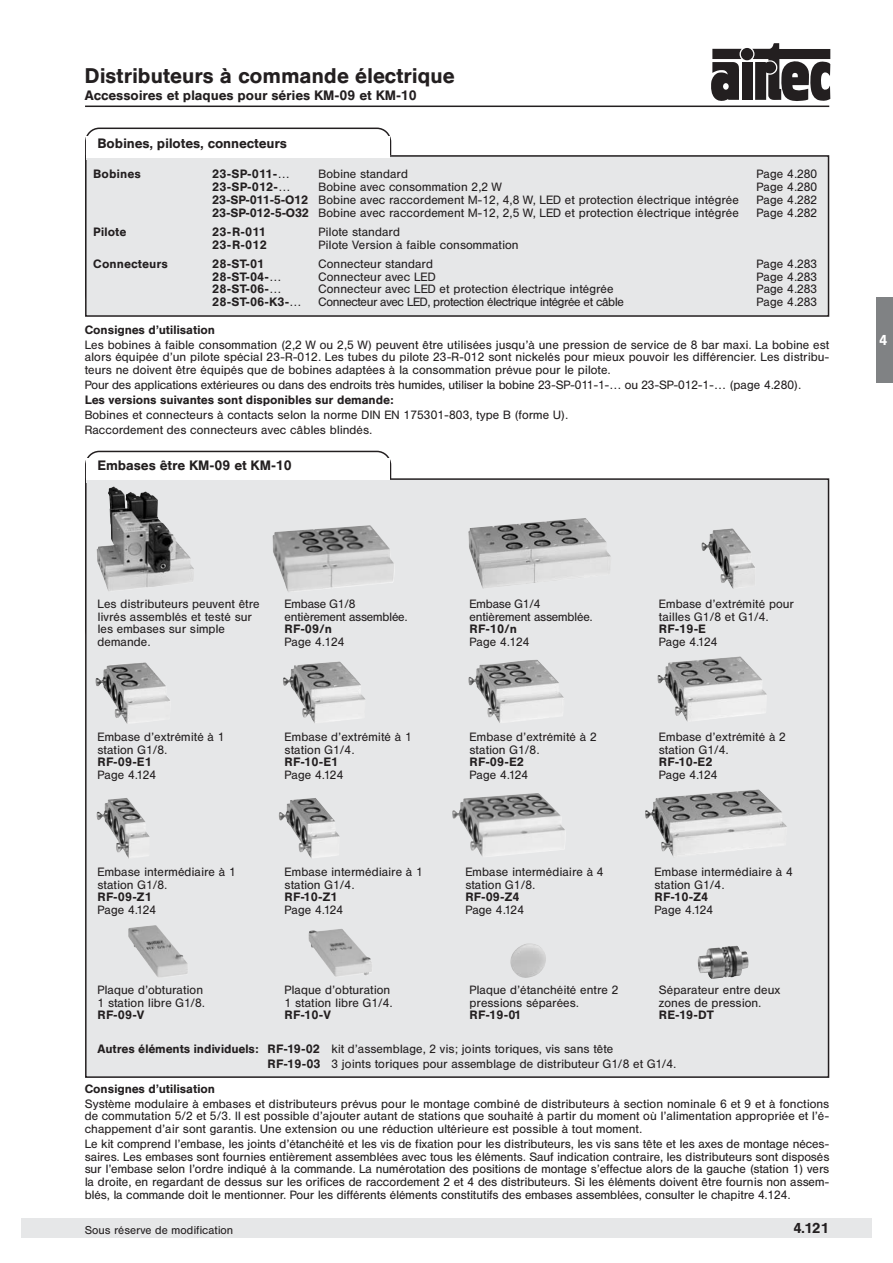
<style>
.page{position:relative;width:893px;height:1263px;background:#fff}
.page>*{position:absolute;margin:0;border:0;box-sizing:border-box;transform-origin:0 0}
.t1{font:21px "Hel Med";letter-spacing:.025em;color:#231f20}
.t2{font:14.25px "Hel Med";color:#231f20}
.t3{font:14.25px "Hel Med";color:#fff}
.t4{font:13.5px "Hel Med";letter-spacing:.025em;color:#231f20}
.t5{font:12px/12.8px "Hel Reg";letter-spacing:.035em;color:#231f20}
.t6{font:12px "Hel Med";letter-spacing:.04em;color:#231f20}
.t7{font:12px/12.8px "Hel Reg";letter-spacing:.015em;color:#231f20}
.t8{font:12px "Hel Reg";color:#231f20}
.t9{font:11.25px "Hel Reg";letter-spacing:.035em;color:#231f20}
.s1{font-family:"Hel Med"}
</style>
<div class="page">
<div style="left:741px;top:48px;width:12px;height:12px;background:#231f20;border-radius:50%"></div>
<div style="left:742px;top:62px;width:10px;height:38px;background:#231f20"></div>
<svg style="left:711px;top:49px;width:31px;height:52px"></svg>
<svg style="left:752px;top:43px;width:78px;height:58px"></svg>
<div style="left:21px;top:1218px;width:851px;height:19px;background:#e6e7e8"></div>
<div style="left:876px;top:298px;width:16px;height:85px;background:#808284"></div>
<svg style="left:85px;top:128px;width:306px;height:27px"></svg>
<div style="left:86px;top:156px;width:742px;height:160px;background:#e6e7e8"></div>
<div style="left:85px;top:155px;width:744px;height:162px;border:2px solid #231f20"></div>
<hr style="left:85px;top:106px;width:744px;height:1px;background:#231f20">
<div style="left:87px;top:138px;width:303px;height:21px;background:#e6e7e8"></div>
<div style="left:87px;top:136px;width:303px;height:22px;background:#fff"></div>
<svg style="left:85px;top:451px;width:306px;height:27px"></svg>
<div style="left:86px;top:479px;width:742px;height:598px;background:#e6e7e8"></div>
<div style="left:87px;top:459px;width:303px;height:21px;background:#fff"></div>
<img style="left:308px;top:929px;width:64px;height:48px">
<img style="left:510px;top:943px;width:36px;height:35px">
<img style="left:697px;top:946px;width:51px;height:33px">
<img style="left:279px;top:798px;width:61px;height:60px">
<img style="left:452px;top:793px;width:113px;height:63px">
<img style="left:645px;top:789px;width:142px;height:67px">
<img style="left:468px;top:660px;width:96px;height:63px">
<img style="left:657px;top:656px;width:110px;height:66px">
<img style="left:97px;top:798px;width:53px;height:61px">
<img style="left:701px;top:528px;width:54px;height:61px">
<img style="left:95px;top:662px;width:75px;height:62px">
<img style="left:283px;top:661px;width:82px;height:62px">
<img style="left:97px;top:486px;width:97px;height:105px">
<img style="left:272px;top:525px;width:122px;height:67px">
<img style="left:468px;top:518px;width:143px;height:71px">
<img style="left:128px;top:925px;width:60px;height:52px">
<h1 class="t1" style="left:85px;top:68px;width:371px">Distributeurs à commande électrique</h1>
<p class="t4" style="left:85px;top:90px;width:333px">Accessoires et plaques pour séries KM-09 et KM-10</p>
<p class="t4" style="left:98px;top:138px;width:191px">Bobines, pilotes, connecteurs</p>
<p class="t6" style="left:94px;top:170px;width:49px">Bobines</p>
<p class="t6" style="left:213px;top:170px;width:79px">23-SP-011-…</p>
<p class="t5" style="left:319px;top:169px;width:90px">Bobine standard</p>
<p class="t5" style="left:757px;top:169px;width:62px">Page 4.280</p>
<p class="t6" style="left:213px;top:183px;width:79px">23-SP-012-…</p>
<p class="t5" style="left:319px;top:182px;width:185px">Bobine avec consommation 2,2 W</p>
<p class="t5" style="left:757px;top:182px;width:62px">Page 4.280</p>
<p class="t5" style="left:213px;top:194px;width:528px"><span class="s1">23-SP-011-5-O12</span> Bobine avec raccordement M-12, 4,8 W, LED et protection électrique intégrée</p>
<p class="t5" style="left:757px;top:194px;width:62px">Page 4.282</p>
<p class="t5" style="left:213px;top:207px;width:528px"><span class="s1">23-SP-012-5-O32</span> Bobine avec raccordement M-12, 2,5 W, LED et protection électrique intégrée</p>
<p class="t5" style="left:757px;top:207px;width:62px">Page 4.282</p>
<p class="t6" style="left:94px;top:227px;width:34px">Pilote</p>
<p class="t6" style="left:213px;top:227px;width:55px">23-R-011</p>
<p class="t5" style="left:319px;top:226px;width:83px">Pilote standard</p>
<p class="t6" style="left:213px;top:240px;width:56px">23-R-012</p>
<p class="t5" style="left:319px;top:239px;width:201px">Pilote Version à faible consommation</p>
<p class="t6" style="left:94px;top:259px;width:76px">Connecteurs</p>
<p class="t6" style="left:213px;top:259px;width:53px">28-ST-01</p>
<p class="t5" style="left:319px;top:258px;width:115px">Connecteur standard</p>
<p class="t5" style="left:757px;top:258px;width:62px">Page 4.283</p>
<p class="t6" style="left:213px;top:272px;width:70px">28-ST-04-…</p>
<p class="t5" style="left:319px;top:271px;width:118px">Connecteur avec LED</p>
<p class="t5" style="left:757px;top:271px;width:62px">Page 4.283</p>
<p class="t6" style="left:213px;top:285px;width:70px">28-ST-06-…</p>
<p class="t5" style="left:319px;top:284px;width:296px">Connecteur avec LED et protection électrique intégrée</p>
<p class="t5" style="left:757px;top:284px;width:62px">Page 4.283</p>
<p class="t6" style="left:213px;top:298px;width:90px">28-ST-06-K3-…</p>
<p class="t8" style="left:319px;top:298px;width:306px">Connecteur avec LED, protection électrique intégrée et câble</p>
<p class="t5" style="left:757px;top:297px;width:62px">Page 4.283</p>
<p class="t6" style="left:85px;top:325px;width:131px">Consignes d’utilisation</p>
<p class="t5" style="left:85px;top:339px;width:746px;text-align:justify">Les bobines à faible consommation (2,2 W ou 2,5 W) peuvent être utilisées jusqu’à une pression de service de 8 bar maxi. La bobine est alors équipée d’un pilote spécial 23-R-012. Les tubes du pilote 23-R-012 sont nickelés pour mieux pouvoir les différencier. Les distribu&shy;teurs ne doivent être équipés que de bobines adaptées à la consommation prévue pour le pilote.</p>
<p class="t7" style="left:85px;top:379px;width:717px">Pour des applications extérieures ou dans des endroits très humides, utiliser la bobine 23-SP-011-1-… ou 23-SP-012-1-… (page 4.280).</p>
<p class="t6" style="left:85px;top:395px;width:310px">Les versions suivantes sont disponibles sur demande:</p>
<p class="t5" style="left:85px;top:408px;width:484px;line-height:14.9px">Bobines et connecteurs à contacts selon la norme DIN EN 175301-803, type B (forme U).<br>Raccordement des connecteurs avec câbles blindés.</p>
<p class="t4" style="left:98px;top:460px;width:196px">Embases être KM-09 et KM-10</p>
<p class="t3" style="left:879px;top:335px;width:10px">4</p>
<p class="t5" style="left:98px;top:598px;width:163px">Les distributeurs peuvent être livrés assemblés et testé sur les embases sur simple demande.</p>
<p class="t7" style="left:285px;top:598px;width:124px">Embase G1/8 entièrement assemblée.</p>
<p class="t6" style="left:285px;top:625px;width:49px">RF-09/n</p>
<p class="t5" style="left:285px;top:637px;width:61px">Page 4.124</p>
<p class="t5" style="left:98px;top:731px;width:128px">Embase d’extrémité à 1 station G1/8.</p>
<p class="t6" style="left:98px;top:758px;width:56px">RF-09-E1</p>
<p class="t5" style="left:98px;top:770px;width:60px">Page 4.124</p>
<p class="t5" style="left:285px;top:731px;width:128px">Embase d’extrémité à 1 station G1/4.</p>
<p class="t6" style="left:285px;top:758px;width:55px">RF-10-E1</p>
<p class="t5" style="left:285px;top:770px;width:60px">Page 4.124</p>
<p class="t5" style="left:98px;top:866px;width:139px">Embase intermédiaire à 1 station G1/8.</p>
<p class="t6" style="left:98px;top:893px;width:56px">RF-09-Z1</p>
<p class="t5" style="left:98px;top:905px;width:60px">Page 4.124</p>
<p class="t5" style="left:98px;top:984px;width:108px">Plaque d’obturation<br>1 station libre G1/8.</p>
<p class="t6" style="left:98px;top:1011px;width:48px">RF-09-V</p>
<p class="t5" style="left:285px;top:866px;width:139px">Embase intermédiaire à 1 station G1/4.</p>
<p class="t6" style="left:285px;top:893px;width:54px">RF-10-Z1</p>
<p class="t5" style="left:285px;top:905px;width:60px">Page 4.124</p>
<p class="t5" style="left:285px;top:984px;width:109px">Plaque d’obturation<br>1 station libre G1/4.</p>
<p class="t6" style="left:285px;top:1011px;width:48px">RF-10-V</p>
<p class="t7" style="left:470px;top:598px;width:124px">Embase G1/4 entièrement assemblée.</p>
<p class="t6" style="left:470px;top:625px;width:49px">RF-10/n</p>
<p class="t5" style="left:470px;top:637px;width:61px">Page 4.124</p>
<p class="t5" style="left:470px;top:731px;width:128px">Embase d’extrémité à 2 station G1/8.</p>
<p class="t6" style="left:470px;top:758px;width:56px">RF-09-E2</p>
<p class="t5" style="left:470px;top:770px;width:60px">Page 4.124</p>
<p class="t5" style="left:466px;top:866px;width:139px">Embase intermédiaire à 4 station G1/8.</p>
<p class="t6" style="left:466px;top:893px;width:56px">RF-09-Z4</p>
<p class="t5" style="left:466px;top:905px;width:60px">Page 4.124</p>
<p class="t5" style="left:470px;top:984px;width:150px">Plaque d’étanchéité entre 2 pressions séparées.</p>
<p class="t6" style="left:470px;top:1011px;width:53px">RF-19-01</p>
<p class="t5" style="left:659px;top:598px;width:136px">Embase d’extrémité pour tailles G1/8 et G1/4.</p>
<p class="t6" style="left:659px;top:625px;width:48px">RF-19-E</p>
<p class="t5" style="left:659px;top:637px;width:60px">Page 4.124</p>
<p class="t5" style="left:659px;top:731px;width:128px">Embase d’extrémité à 2 station G1/4.</p>
<p class="t6" style="left:659px;top:758px;width:55px">RF-10-E2</p>
<p class="t5" style="left:659px;top:770px;width:60px">Page 4.124</p>
<p class="t5" style="left:655px;top:866px;width:139px">Embase intermédiaire à 4 station G1/4.</p>
<p class="t6" style="left:655px;top:893px;width:55px">RF-10-Z4</p>
<p class="t5" style="left:655px;top:905px;width:60px">Page 4.124</p>
<p class="t5" style="left:659px;top:984px;width:123px">Séparateur entre deux zones de pression.</p>
<p class="t6" style="left:659px;top:1011px;width:56px">RE-19-DT</p>
<p class="t5" style="left:268px;top:1043px;width:410px;line-height:14.9px;text-indent:-170px"><span class="s1">Autres éléments individuels: RF-19-02</span> kit d’assemblage, 2 vis; joints toriques, vis sans tête<br><span class="s1">RF-19-03</span> 3 joints toriques pour assemblage de distributeur G1/8 et G1/4.</p>
<p class="t6" style="left:85px;top:1084px;width:131px">Consignes d’utilisation</p>
<p class="t5" style="left:85px;top:1098px;width:746px;text-align:justify">Système modulaire à embases et distributeurs prévus pour le montage combiné de distributeurs à section nominale 6 et 9 et à fonctions de commutation 5/2 et 5/3. Il est possible d’ajouter autant de stations que souhaité à partir du moment où l’alimentation appropriée et l’é&shy;chappement d’air sont garantis. Une extension ou une réduction ultérieure est possible à tout moment.</p>
<p class="t5" style="left:85px;top:1138px;width:746px;text-align:justify">Le kit comprend l’embase, les joints d’étanchéité et les vis de fixation pour les distributeurs, les vis sans tête et les axes de montage néces&shy;saires. Les embases sont fournies entièrement assemblées avec tous les éléments. Sauf indication contraire, les distributeurs sont disposés sur l’embase selon l’ordre indiqué à la commande. La numérotation des positions de montage s’effectue alors de la gauche (station 1) vers la droite, en regardant de dessus sur les orifices de raccordement 2 et 4 des distributeurs. Si les éléments doivent être fournis non assem&shy;blés, la commande doit le mentionner. Pour les différents éléments constitutifs des embases assemblées, consulter le chapitre 4.124.</p>
<p class="t9" style="left:85px;top:1226px;width:150px">Sous réserve de modification</p>
<p class="t2" style="left:794px;top:1223px;width:37px">4.121</p>
</div>
